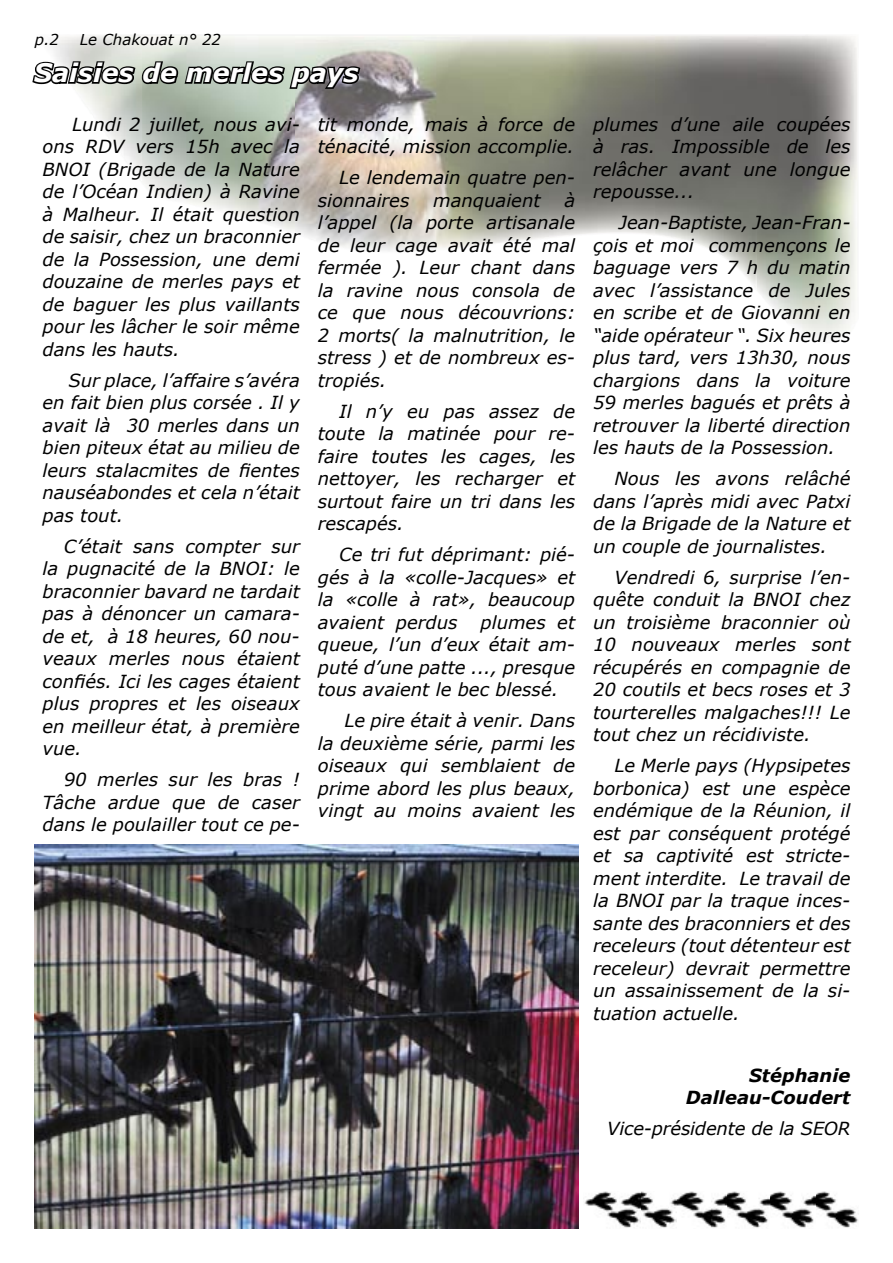
<style>
.page{position:relative;width:893px;height:1263px;background:#fff}
.page>*{position:absolute;margin:0;border:0;box-sizing:border-box;transform-origin:0 0}
.t1{font:italic 700 25.5px "Verdana";color:#fff}
.t2{font:italic 18px/22.5px "Verdana";color:#000;text-align:justify}
.t3{font:italic 700 18px/22.5px "Verdana";color:#000;text-align:right}
.t4{font:italic 15px "Verdana";color:#000}
</style>
<div class="page">
<img style="left:757px;top:87px;width:49px;height:151px">
<img style="left:295px;top:87px;width:254px;height:151px">
<img style="left:654px;top:87px;width:103px;height:151px">
<img style="left:141px;top:90px;width:154px;height:97px">
<img style="left:549px;top:87px;width:105px;height:100px">
<img style="left:140px;top:90px;width:1px;height:46px">
<img style="left:806px;top:35px;width:52px;height:303px">
<img style="left:150px;top:187px;width:195px;height:53px">
<img style="left:497px;top:187px;width:208px;height:53px">
<img style="left:112px;top:136px;width:78px;height:53px">
<img style="left:137px;top:35px;width:671px;height:52px">
<svg style="left:32px;top:46px;width:330px;height:44px;background:#91958f"></svg>
<img style="left:815px;top:1191px;width:43px;height:37px">
<img style="left:584px;top:1191px;width:35px;height:32px">
<img style="left:676px;top:1191px;width:36px;height:37px">
<img style="left:726px;top:1191px;width:32px;height:37px">
<img style="left:712px;top:1194px;width:14px;height:34px">
<img style="left:769px;top:1191px;width:33px;height:37px">
<img style="left:802px;top:1195px;width:13px;height:33px">
<img style="left:758px;top:1198px;width:11px;height:30px">
<img style="left:640px;top:1191px;width:29px;height:37px">
<img style="left:619px;top:1192px;width:21px;height:36px">
<img style="left:669px;top:1199px;width:7px;height:25px">
<img style="left:34px;top:845px;width:544px;height:384px">
<p class="t4" style="left:80px;top:30px;width:143px">Le Chakouat n° 22</p>
<p class="t4" style="left:35px;top:30px;width:26px">p.2</p>
<h1 class="t1" style="left:34px;top:57px;width:326px">Saisies de merles pays</h1>
<p class="t2" style="left:43px;top:112px;width:259px;text-indent:30px">Lundi 2 juillet, nous avi&shy;ons RDV vers 15h avec la BNOI (Brigade de la Nature de l’Océan Indien) à Ravine à Malheur. Il était question de saisir, chez un braconnier de la Possession, une demi douzaine de merles pays et de baguer les plus vaillants pour les lâcher le soir même dans les hauts.</p>
<p class="t2" style="left:43px;top:368px;width:259px;text-indent:26px">Sur place, l’affaire s’avéra en fait bien plus corsée . Il y avait là 30 merles dans un bien piteux état au milieu de leurs stalacmites de fientes nauséabondes et cela n’était pas tout.</p>
<p class="t2" style="left:43px;top:534px;width:259px;text-indent:21px">C’était sans compter sur la pugnacité de la BNOI: le braconnier bavard ne tardait pas à dénoncer un camara&shy;de et, à 18 heures, 60 nou&shy;veaux merles nous étaient confiés. Ici les cages étaient plus propres et les oiseaux en meilleur état, à première vue.</p>
<p class="t2" style="left:43px;top:768px;width:259px;text-indent:21px">90 merles sur les bras !<br>Tâche ardue que de caser dans le poulailler tout ce pe-</p>
<p class="t2" style="left:318px;top:112px;width:259px">tit monde, mais à force de ténacité, mission accomplie.</p>
<p class="t2" style="left:318px;top:166px;width:259px;text-indent:21px">Le lendemain quatre pen&shy;sionnaires</p>
<p class="t2" style="left:318px;top:188px;width:259px;text-indent:246px">à l’appel (la porte artisanale de leur cage avait été mal fermée ). Leur chant dans la ravine nous consola de ce que nous découvrions:<br>2 morts( la malnutrition, le stress ) et de nombreux es&shy;tropiés.</p>
<p class="t2" style="left:318px;top:399px;width:259px;text-indent:21px">Il n’y eu pas assez de toute la matinée pour re&shy;faire toutes les cages, les nettoyer, les recharger et surtout faire un tri dans les rescapés.</p>
<p class="t2" style="left:318px;top:543px;width:259px;text-indent:21px">Ce tri fut déprimant: pié&shy;gés à la «colle-Jacques» et la «colle à rat», beaucoup avaient perdus</p>
<p class="t2" style="left:433px;top:188px;width:109px">manquaient</p>
<p class="t2" style="left:318px;top:610px;width:259px;text-indent:163px">plumes et queue, l’un d’eux était am&shy;puté d’une patte ..., presque tous avaient le bec blessé.</p>
<p class="t2" style="left:318px;top:709px;width:259px;text-indent:27px">Le pire était à venir. Dans la deuxième série, parmi les oiseaux qui semblaient de prime abord les plus beaux, vingt au moins avaient les</p>
<p class="t2" style="left:593px;top:112px;width:259px">plumes d’une aile coupées à ras. Impossible de les relâcher avant une longue repousse...</p>
<p class="t2" style="left:593px;top:211px;width:259px;text-indent:26px">Jean-Baptiste, Jean-Fran&shy;çois et moi commençons le baguage vers 7 h du matin avec l’assistance de Jules en scribe et de Giovanni en “aide opérateur “. Six heures plus tard, vers 13h30, nous chargions dans la voiture 59 merles bagués et prêts à retrouver la liberté direction les hauts de la Possession.</p>
<p class="t2" style="left:593px;top:467px;width:259px;text-indent:21px">Nous les avons relâché dans l’après midi avec Patxi de la Brigade de la Nature et un couple de journalistes.</p>
<p class="t2" style="left:593px;top:565px;width:259px;text-indent:21px">Vendredi 6, surprise l’en&shy;quête conduit la BNOI chez un troisième braconnier où 10 nouveaux merles sont récupérés en compagnie de 20 coutils et becs roses et 3 tourterelles malgaches!!! Le tout chez un récidiviste.</p>
<p class="t2" style="left:593px;top:754px;width:259px;text-indent:21px">Le Merle pays (Hypsipetes borbonica) est une espèce endémique de la Réunion, il est par conséquent protégé et sa captivité est stricte&shy;ment interdite. Le travail de la BNOI par la traque inces&shy;sante des braconniers et des receleurs (tout détenteur est receleur) devrait permettre un assainissement de la si&shy;tuation actuelle.</p>
<p class="t3" style="left:686px;top:1063px;width:166px">Stéphanie<br>Dalleau-Coudert</p>
<p class="t2" style="left:607px;top:1117px;width:245px">Vice-présidente de la SEOR</p>
</div>
